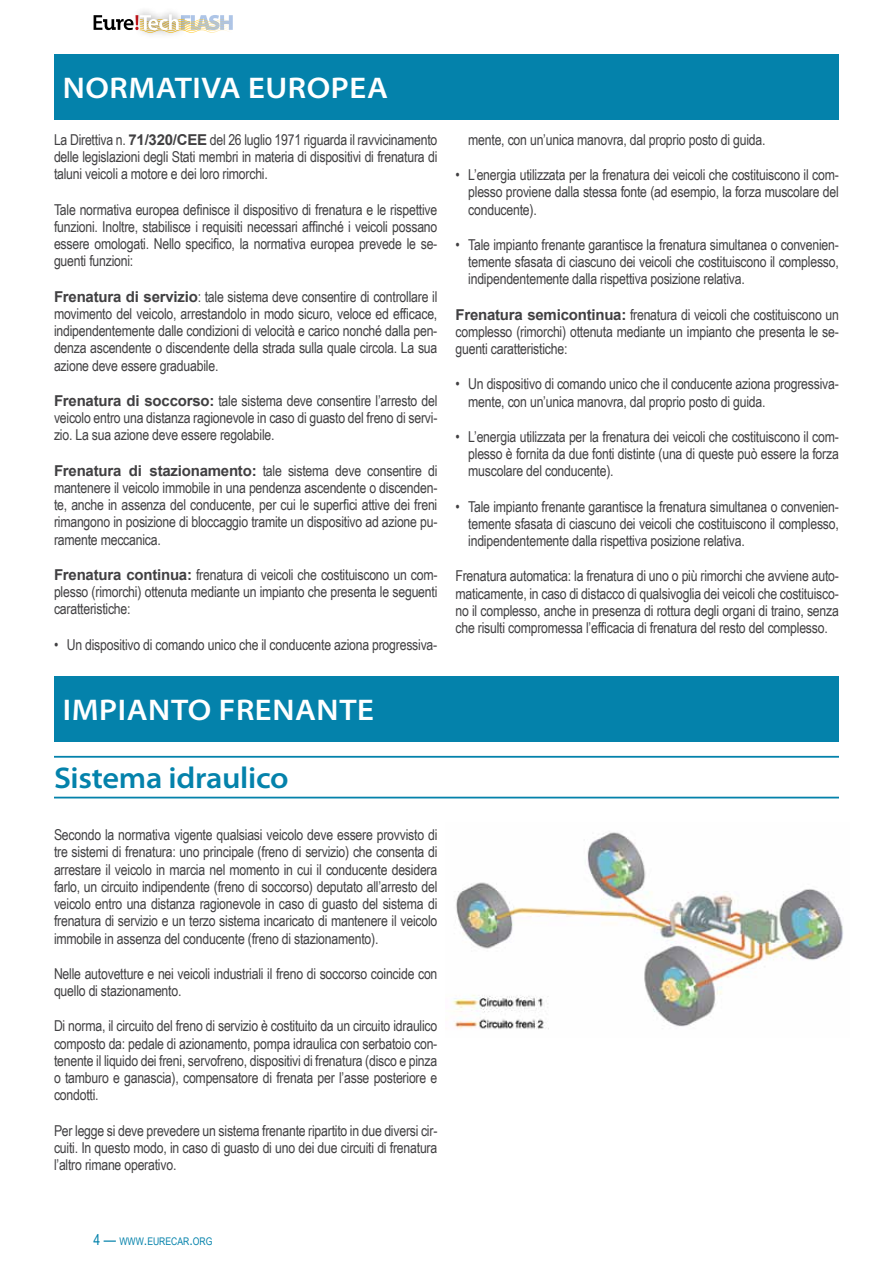
<style>
.page{position:relative;width:893px;height:1263px;background:#fff}
.page>*{position:absolute;margin:0;border:0;box-sizing:border-box;transform-origin:0 0}
.t1{font:600 semi-expanded 30px "Myriad Pro";letter-spacing:.02em;color:#fff}
.t2{font:600 semi-expanded 30px "Myriad Pro";letter-spacing:-.01em;color:#0482ab}
.t3{font:15px/17.2px "Arial Narrow";letter-spacing:-.015em;color:#414042;text-align:justify}
.t4{font:10.5px "Arial Narrow";color:#0482ab}
.s1{font-family:"Arial";font-weight:700}
.s2{font-size:15px}
</style>
<div class="page">
<svg style="left:94px;top:14px;width:139px;height:19px"></svg>
<div style="left:54px;top:54px;width:785px;height:66px;background:#0482ab"></div>
<div style="left:54px;top:676px;width:785px;height:66px;background:#0482ab"></div>
<hr style="left:54px;top:756px;width:785px;height:2px;background:#0482ab">
<hr style="left:54px;top:797px;width:785px;height:1px;background:#0482ab">
<img style="left:452px;top:832px;width:391px;height:197px">
<h1 class="t1" style="left:63px;top:71px;width:327px">NORMATIVA EUROPEA</h1>
<p class="t3" style="left:54px;top:130px;width:385px">La Direttiva n. <span class="s1">71/320/CEE</span> del 26 luglio 1971 riguarda il ravvicinamento delle legislazioni degli Stati membri in materia di dispositivi di frenatura di taluni veicoli a motore e dei loro rimorchi.</p>
<p class="t3" style="left:54px;top:200px;width:385px">Tale normativa europea definisce il dispositivo di frenatura e le rispettive funzioni. Inoltre, stabilisce i requisiti necessari affinché i veicoli possano essere omologati. Nello specifico, la normativa europea prevede le se&shy;guenti funzioni:</p>
<p class="t3" style="left:54px;top:287px;width:385px"><span class="s1">Frenatura di servizio</span>: tale sistema deve consentire di controllare il movimento del veicolo, arrestandolo in modo sicuro, veloce ed efficace, indipendentemente dalle condizioni di velocità e carico nonché dalla pen&shy;denza ascendente o discendente della strada sulla quale circola. La sua azione deve essere graduabile.</p>
<p class="t3" style="left:54px;top:391px;width:385px"><span class="s1">Frenatura di soccorso:</span> tale sistema deve consentire l’arresto del veicolo entro una distanza ragionevole in caso di guasto del freno di servi&shy;zio. La sua azione deve essere regolabile.</p>
<p class="t3" style="left:54px;top:461px;width:385px"><span class="s1">Frenatura di stazionamento:</span> tale sistema deve consentire di mantenere il veicolo immobile in una pendenza ascendente o discenden&shy;te, anche in assenza del conducente, per cui le superfici attive dei freni rimangono in posizione di bloccaggio tramite un dispositivo ad azione pu&shy;ramente meccanica.</p>
<p class="t3" style="left:54px;top:565px;width:385px"><span class="s1">Frenatura continua:</span> frenatura di veicoli che costituiscono un com&shy;plesso (rimorchi) ottenuta mediante un impianto che presenta le seguenti caratteristiche:</p>
<p class="t3" style="left:54px;top:635px;width:385px">• Un dispositivo di comando unico che il conducente aziona progressiva-</p>
<h1 class="t1" style="left:63px;top:693px;width:309px">IMPIANTO FRENANTE</h1>
<h1 class="t2" style="left:54px;top:761px;width:236px">SISTEMA IDRAULICO</h1>
<p class="t3" style="left:54px;top:826px;width:385px">Secondo la normativa vigente qualsiasi veicolo deve essere provvisto di tre sistemi di frenatura: uno principale (freno di servizio) che consenta di arrestare il veicolo in marcia nel momento in cui il conducente desidera farlo, un circuito indipendente (freno di soccorso) deputato all’arresto del veicolo entro una distanza ragionevole in caso di guasto del sistema di frenatura di servizio e un terzo sistema incaricato di mantenere il veicolo immobile in assenza del conducente (freno di stazionamento).</p>
<p class="t3" style="left:54px;top:964px;width:385px">Nelle autovetture e nei veicoli industriali il freno di soccorso coincide con quello di stazionamento.</p>
<p class="t3" style="left:54px;top:1017px;width:385px">Di norma, il circuito del freno di servizio è costituito da un circuito idraulico composto da: pedale di azionamento, pompa idraulica con serbatoio con&shy;tenente il liquido dei freni, servofreno, dispositivi di frenatura (disco e pinza o tamburo e ganascia), compensatore di frenata per l’asse posteriore e condotti.</p>
<p class="t3" style="left:54px;top:1121px;width:385px">Per legge si deve prevedere un sistema frenante ripartito in due diversi cir&shy;cuiti. In questo modo, in caso di guasto di uno dei due circuiti di frenatura l’altro rimane operativo.</p>
<p class="t3" style="left:468px;top:130px;width:299px">mente, con un’unica manovra, dal proprio posto di guida.</p>
<p class="t3" style="left:468px;top:166px;width:372px;text-indent:-13px">• L’energia utilizzata per la frenatura dei veicoli che costituiscono il com&shy;plesso proviene dalla stessa fonte (ad esempio, la forza muscolare del conducente).</p>
<p class="t3" style="left:468px;top:235px;width:372px;text-indent:-13px">• Tale impianto frenante garantisce la frenatura simultanea o convenien&shy;temente sfasata di ciascuno dei veicoli che costituiscono il complesso, indipendentemente dalla rispettiva posizione relativa.</p>
<p class="t3" style="left:455px;top:305px;width:385px"><span class="s1">Frenatura semicontinua:</span> frenatura di veicoli che costituiscono un complesso (rimorchi) ottenuta mediante un impianto che presenta le se&shy;guenti caratteristiche:</p>
<p class="t3" style="left:468px;top:375px;width:372px;text-indent:-13px">• Un dispositivo di comando unico che il conducente aziona progressiva&shy;mente, con un’unica manovra, dal proprio posto di guida.</p>
<p class="t3" style="left:468px;top:427px;width:372px;text-indent:-13px">• L’energia utilizzata per la frenatura dei veicoli che costituiscono il com&shy;plesso è fornita da due fonti distinte (una di queste può essere la forza muscolare del conducente).</p>
<p class="t3" style="left:468px;top:497px;width:372px;text-indent:-13px">• Tale impianto frenante garantisce la frenatura simultanea o convenien&shy;temente sfasata di ciascuno dei veicoli che costituiscono il complesso, indipendentemente dalla rispettiva posizione relativa.</p>
<p class="t3" style="left:455px;top:567px;width:385px">Frenatura automatica: la frenatura di uno o più rimorchi che avviene auto&shy;maticamente, in caso di distacco di qualsivoglia dei veicoli che costituisco&shy;no il complesso, anche in presenza di rottura degli organi di traino, senza che risulti compromessa l’efficacia di frenatura del resto del complesso.</p>
<p class="t4" style="left:94px;top:1233px;width:120px"><span class="s2">4 —</span> WWW<span class="s2">.</span>EURECAR<span class="s2">.</span>ORG</p>
</div>
